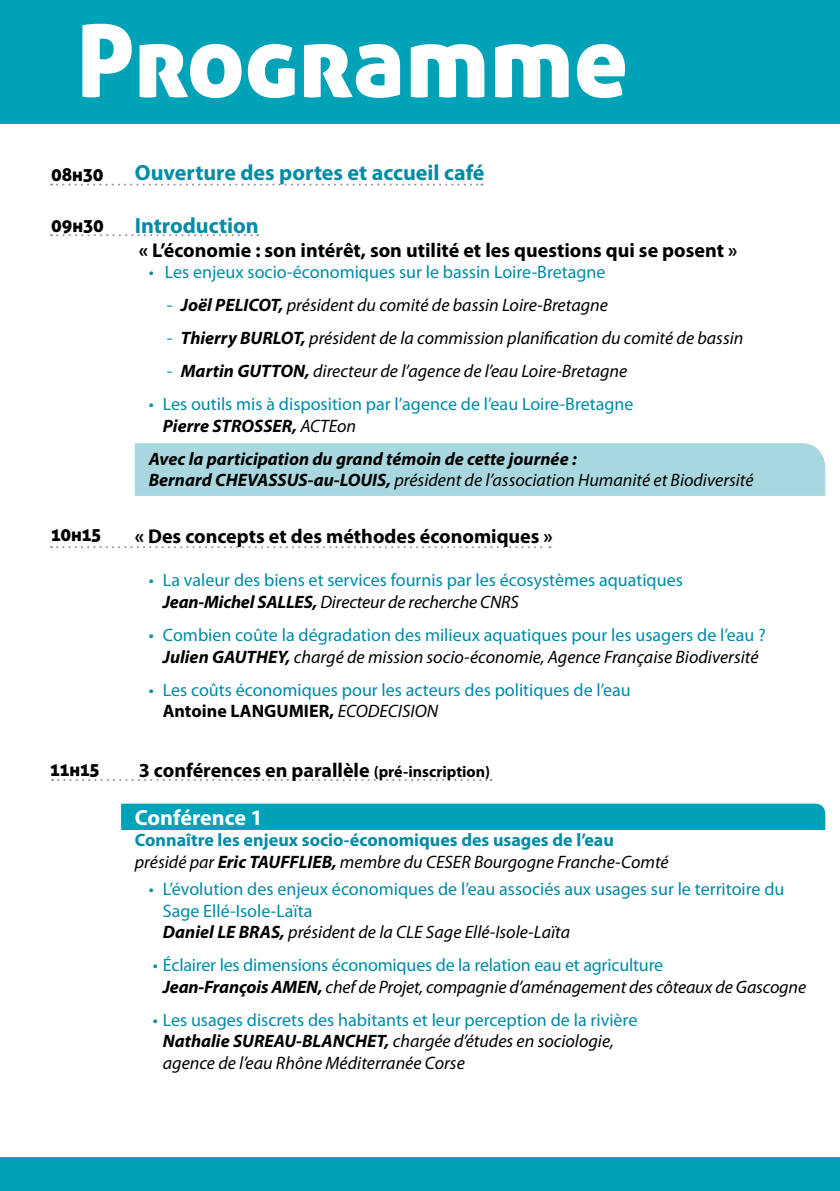
<style>
.page{position:relative;width:840px;height:1191px;background:#fff}
.page>*{position:absolute;margin:0;border:0;box-sizing:border-box;transform-origin:0 0}
.t1{font:100px "Aller Display";color:#fff}
.t2{font:700 22px "Myriad Pro";color:#008ba7}
.t3{font:700 22px "Myriad Pro";color:#fff}
.t4{font:700 20px "Myriad Pro";color:#000}
.t5{font:18px/21.6px "Myriad Pro";color:#008ba7}
.t6{font:italic 18px/21.6px "Myriad Pro";color:#000}
.t7{font:italic 700 18px/21.6px "Myriad Pro";color:#000}
.t8{font:700 18px "Myriad Pro";color:#008ba7}
.t9{font:18px "Aller Display";color:#000}
.s1{font-style:normal;color:#008ba7}
.s2{font-weight:700}
.s3{font-weight:700;font-style:italic;color:#000}
.s4{font-style:italic;color:#000}
.s5{font-weight:400}
.s6{font-weight:700;color:#000}
.s7{font-size:16px}
</style>
<div class="page">
<div style="left:121px;top:803px;width:703px;height:27px;background:#00a2b8"></div>
<div style="left:135px;top:443px;width:689px;height:53px;background:#a9d7e0"></div>
<div style="left:0;top:0;width:839px;height:123px;background:#00a2b8"></div>
<div style="left:0;top:1157px;width:839px;height:34px;background:#00a2b8"></div>
<svg style="left:51px;top:184px;width:431px;height:2px"></svg>
<svg style="left:51px;top:234px;width:207px;height:2px"></svg>
<svg style="left:51px;top:546px;width:499px;height:2px"></svg>
<svg style="left:52px;top:779px;width:439px;height:2px"></svg>
<p class="t1" style="left:76px;top:-3px;width:552px">Programme</p>
<p class="t9" style="left:51px;top:163px;width:54px">08h30</p>
<p class="t9" style="left:51px;top:214px;width:54px">09h30</p>
<p class="t9" style="left:51px;top:523px;width:52px">10h15</p>
<p class="t9" style="left:50px;top:758px;width:51px">11h15</p>
<p class="t2" style="left:135px;top:160px;width:351px">Ouverture des portes et accueil café</p>
<p class="t2" style="left:135px;top:213px;width:125px">Introduction</p>
<p class="t4" style="left:139px;top:239px;width:599px">« L’économie : son intérêt, son utilité et les questions qui se posent »</p>
<p class="t5" style="left:149px;top:262px;width:458px">• Les enjeux socio-économiques sur le bassin Loire-Bretagne</p>
<p class="t6" style="left:167px;top:295px;width:442px"><span class="s1">-</span> <span class="s2">Joël PELICOT,</span> président du comité de bassin Loire-Bretagne</p>
<p class="t6" style="left:167px;top:328px;width:578px"><span class="s1">-</span> <span class="s2">Thierry BURLOT,</span> président de la commission planification du comité de bassin</p>
<p class="t6" style="left:167px;top:361px;width:462px"><span class="s1">-</span> <span class="s2">Martin GUTTON,</span> directeur de l’agence de l’eau Loire-Bretagne</p>
<p class="t5" style="left:163px;top:393px;width:472px;text-indent:-14px">• Les outils mis à disposition par l’agence de l’eau Loire-Bretagne<br><span class="s3">Pierre STROSSER,</span> <span class="s4">ACTEon</span></p>
<p class="t7" style="left:149px;top:448px;width:606px">Avec la participation du grand témoin de cette journée :<br>Bernard CHEVASSUS-au-LOUIS, <span class="s5">président de l’association Humanité et Biodiversité</span></p>
<p class="t4" style="left:135px;top:525px;width:419px">« Des concepts et des méthodes économiques »</p>
<p class="t5" style="left:163px;top:570px;width:521px;text-indent:-14px">• La valeur des biens et services fournis par les écosystèmes aquatiques<br><span class="s3">Jean-Michel SALLES,</span> <span class="s4">Directeur de recherche CNRS</span></p>
<p class="t5" style="left:149px;top:624px;width:618px;text-align:center">• Combien coûte la dégradation des milieux aquatiques pour les usagers de l’eau ?<br><span class="s3">Julien GAUTHEY,</span> <span class="s4">chargé de mission socio-économie, Agence Française Biodiversité</span></p>
<p class="t5" style="left:163px;top:679px;width:469px;text-indent:-14px">• Les coûts économiques pour les acteurs des politiques de l’eau<br><span class="s6">Antoine LANGUMIER,</span> <span class="s4">ECODECISION</span></p>
<p class="t4" style="left:139px;top:758px;width:353px">3 conférences en parallèle <span class="s7">(pré-inscription)</span></p>
<p class="t3" style="left:135px;top:804px;width:129px">Conférence 1</p>
<p class="t8" style="left:135px;top:830px;width:480px">Connaître les enjeux socio-économiques des usages de l’eau</p>
<p class="t6" style="left:135px;top:851px;width:535px">présidé par <span class="s2">Eric TAUFFLIEB,</span> membre du CESER Bourgogne Franche-Comté</p>
<p class="t5" style="left:163px;top:878px;width:622px;text-indent:-14px">• L’évolution des enjeux économiques de l’eau associés aux usages sur le territoire du<br>Sage Ellé-Isole-Laïta<br><span class="s3">Daniel LE BRAS,</span> <span class="s4">président de la CLE Sage Ellé-Isole-Laïta</span></p>
<p class="t5" style="left:163px;top:954px;width:644px;text-indent:-10px">• Éclairer les dimensions économiques de la relation eau et agriculture<br><span class="s3">Jean-François AMEN,</span> <span class="s4">chef de Projet, compagnie d’aménagement des côteaux de Gascogne</span></p>
<p class="t6" style="left:163px;top:1009px;width:476px;text-indent:-10px"><span class="s1">• Les usages discrets des habitants et leur perception de la rivière<br></span><span class="s2">Nathalie SUREAU-BLANCHET,</span> chargée d’études en sociologie, agence de l’eau Rhône Méditerranée Corse</p>
</div>
